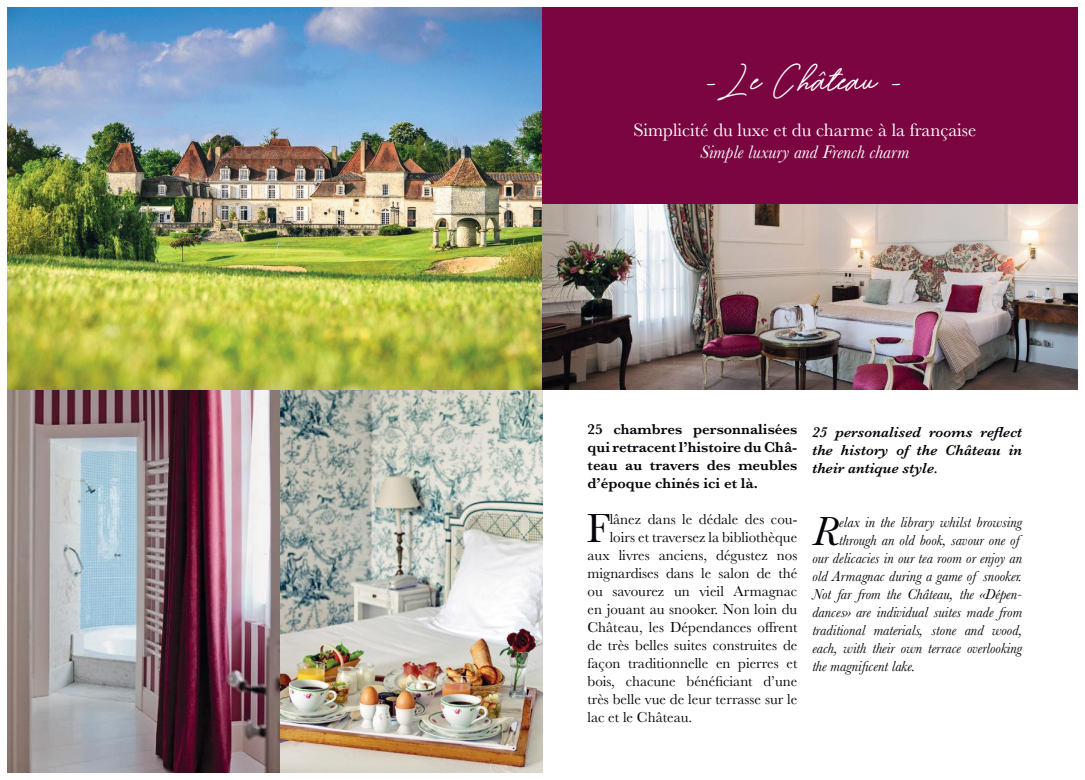
<style>
.page{position:relative;width:1085px;height:780px;background:#fff}
.page>*{position:absolute;margin:0;border:0;box-sizing:border-box;transform-origin:0 0}
.t1{font:42.12px "Baskerville";color:#05060b}
.t2{font:italic 42.12px "Baskerville";color:#05060b}
.t3{font:37.5px "Romantina";color:#fff}
.t4{font:18.75px "Baskerville";color:#fff}
.t5{font:italic 18.75px "Baskerville";color:#fff}
.t6{font:15px "Baskerville";color:#05060b}
.t7{font:italic 15px "Baskerville";color:#05060b}
.t8{font:600 15px/18px "Baskerville";color:#05060b;text-align:justify}
.t9{font:italic 600 15px/18px "Baskerville";color:#05060b;text-align:justify}
</style>
<div class="page">
<img style="left:7px;top:7px;width:535px;height:765px">
<img style="left:542px;top:204px;width:535px;height:186px">
<div style="left:542px;top:7px;width:535px;height:197px;background:#7a0540"></div>
<h2 class="t3" style="left:701px;top:46px;width:208px">- Le Château -</h2>
<p class="t4" style="left:633px;top:118px;width:344px">Simplicité du luxe et du charme à la française</p>
<p class="t5" style="left:700px;top:140px;width:210px">Simple luxury and French charm</p>
<p class="t8" style="left:587px;top:420px;width:211px">25 chambres personnalisées qui retracent l’histoire du Châ&shy;teau au travers des meubles d’époque chinés ici et là.</p>
<h1 class="t1" style="left:586px;top:501px;width:25px">F</h1>
<p class="t6" style="left:609px;top:509px;width:189px">lânez dans le dédale des cou-</p>
<p class="t6" style="left:609px;top:527px;width:189px">loirs et traversez la bibliothèque</p>
<p class="t6" style="left:587px;top:545px;width:211px">aux livres anciens, dégustez nos</p>
<p class="t6" style="left:587px;top:563px;width:211px">mignardises dans le salon de thé</p>
<p class="t6" style="left:587px;top:581px;width:211px">ou savourez un vieil Armagnac</p>
<p class="t6" style="left:587px;top:599px;width:211px">en jouant au snooker. Non loin du</p>
<p class="t6" style="left:587px;top:617px;width:211px">Château, les Dépendances offrent</p>
<p class="t6" style="left:587px;top:635px;width:211px">de très belles suites construites de</p>
<p class="t6" style="left:587px;top:653px;width:211px">façon traditionnelle en pierres et</p>
<p class="t6" style="left:587px;top:671px;width:211px">bois, chacune bénéficiant d’une</p>
<p class="t6" style="left:587px;top:689px;width:211px">très belle vue de leur terrasse sur le</p>
<p class="t6" style="left:587px;top:707px;width:106px">lac et le Château.</p>
<p class="t9" style="left:812px;top:423px;width:211px">25 personalised rooms reflect the history of the Château in their antique style.</p>
<h1 class="t2" style="left:812px;top:503px;width:28px">R</h1>
<p class="t7" style="left:839px;top:512px;width:184px">elax in the library whilst browsing</p>
<p class="t7" style="left:839px;top:530px;width:182px">through an old book, savour one of</p>
<p class="t7" style="left:812px;top:548px;width:211px">our delicacies in our tea room or enjoy an</p>
<p class="t7" style="left:812px;top:566px;width:211px">old Armagnac during a game of snooker.</p>
<p class="t7" style="left:812px;top:584px;width:211px">Not far from the Château, the «Dépen-</p>
<p class="t7" style="left:812px;top:602px;width:211px">dances» are individual suites made from</p>
<p class="t7" style="left:812px;top:620px;width:211px">traditional materials, stone and wood,</p>
<p class="t7" style="left:812px;top:638px;width:211px">each, with their own terrace overlooking</p>
<p class="t7" style="left:812px;top:656px;width:104px">the magnificent lake.</p>
</div>
